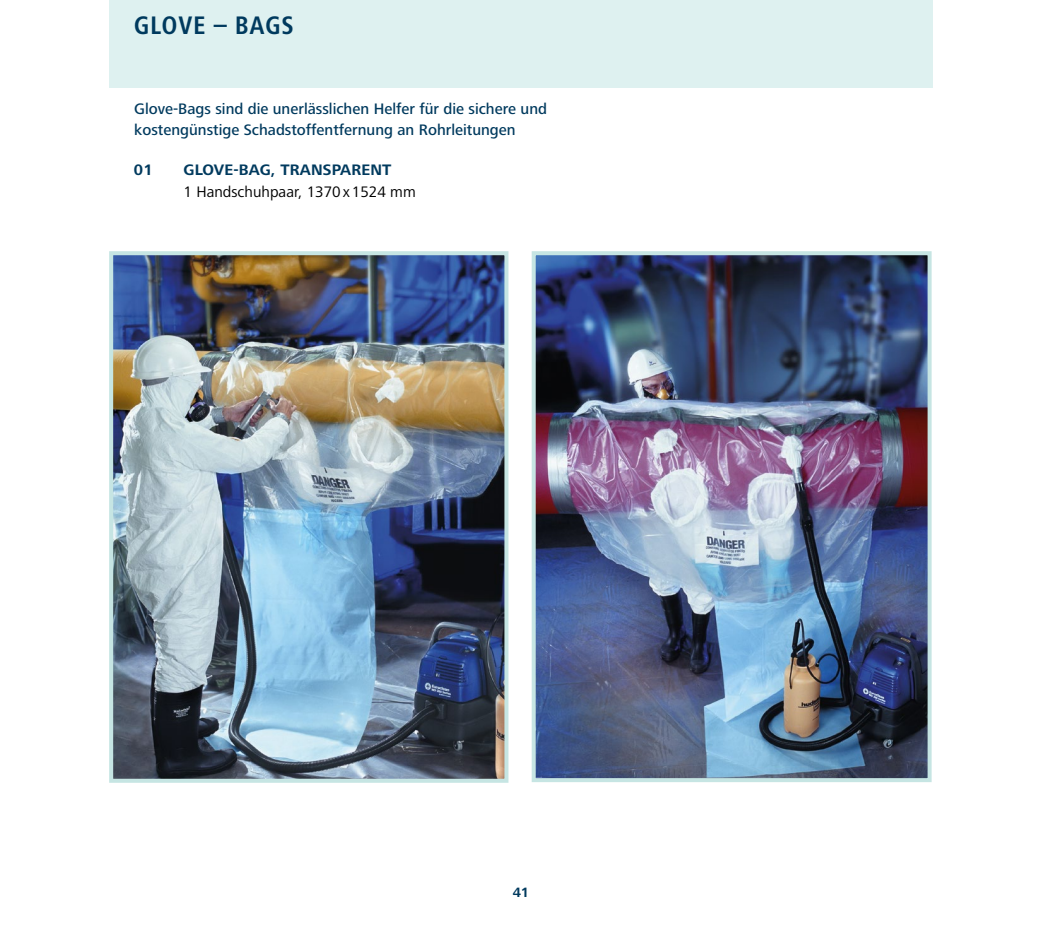
<style>
.page{position:relative;width:1042px;height:931px;background:#fff}
.page>*{position:absolute;margin:0;border:0;box-sizing:border-box;transform-origin:0 0}
.t1{font:700 condensed 26.25px "Frutiger Next LT";letter-spacing:.03em;color:#003a5e}
.t2{font:500 15.75px/21px "Frutiger Next LT";color:#003a5e}
.t3{font:15.75px "Frutiger Next LT";color:#000}
.t4{font:700 15.75px "Frutiger Next LT";letter-spacing:.01em;color:#003a5e}
.t5{font:700 14px "Frutiger Next LT";color:#003a5e}
</style>
<div class="page">
<div style="left:109px;top:0;width:824px;height:88px;background:#def1f0"></div>
<img style="left:114px;top:256px;width:389px;height:522px">
<div style="left:109px;top:251px;width:399px;height:532px;border:4px solid #c6e5e3"></div>
<img style="left:537px;top:256px;width:389px;height:521px">
<div style="left:532px;top:251px;width:399px;height:531px;border:4px solid #c6e5e3"></div>
<h1 class="t1" style="left:134px;top:10px;width:161px">GLOVE – BAGS</h1>
<p class="t2" style="left:134px;top:99px;width:414px">Glove-Bags sind die unerlässlichen Helfer für die sichere und kostengünstige Schadstoffentfernung an Rohrleitungen</p>
<p class="t4" style="left:134px;top:161px;width:20px">01</p>
<p class="t4" style="left:184px;top:161px;width:209px">GLOVE-BAG, TRANSPARENT</p>
<p class="t3" style="left:184px;top:183px;width:234px">1 Handschuhpaar, 1370x1524 mm</p>
<p class="t5" style="left:513px;top:885px;width:18px">41</p>
</div>
